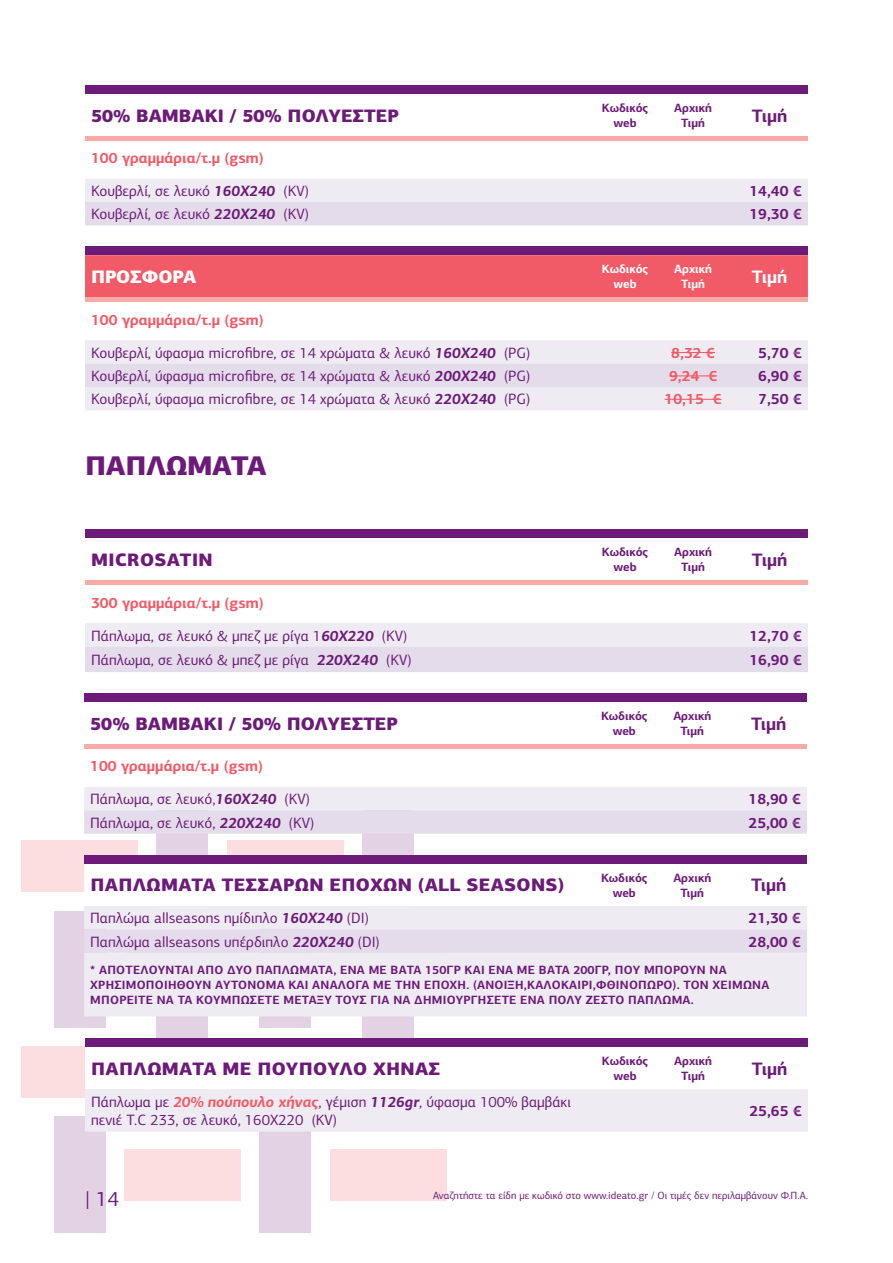
<style>
.page{position:relative;width:893px;height:1263px;background:#fff}
.page>*{position:absolute;margin:0;border:0;box-sizing:border-box;transform-origin:0 0}
.t1{font:900 27px "PF Centro Sans Pro";letter-spacing:-.01em;color:#6c1b78}
.t2{font:21px "PF Centro Sans Pro";color:#6c1b78}
.t3{font:900 18px "PF Centro Sans Pro";letter-spacing:.02em;color:#6c1b78}
.t4{font:900 18px "PF Centro Sans Pro";color:#6c1b78}
.t5{font:700 18px "PF Centro Sans Pro";color:#6c1b78}
.t6{font:900 18px "PF Centro Sans Pro";color:#fff}
.t7{font:700 18px "PF Centro Sans Pro";color:#fff}
.t8{font:15px/33px "PF Centro Sans Pro";color:#6c1b78}
.t9{font:700 15px/33px "PF Centro Sans Pro";color:#f15b67}
.t10{font:700 15px "PF Centro Sans Pro";color:#6c1b78}
.t11{font:700 12px/15px "PF Centro Sans Pro";letter-spacing:.02em;color:#6c1b78}
.t12{font:700 12px/15px "PF Centro Sans Pro";color:#6c1b78;text-align:center}
.t13{font:700 12px/15px "PF Centro Sans Pro";color:#fff;text-align:center}
.t14{font:10.5px "PF Centro Sans Pro";color:#6c1b78}
.s1{font-weight:400;color:#6c1b78}
.s2{font-style:italic;color:#6c1b78}
.s3{font-weight:700;font-style:italic}
.s4{font-weight:700;color:#f15b67}
.s5{font-weight:700;font-style:italic;color:#f15b67}
</style>
<div class="page">
<div style="left:227px;top:841px;width:117px;height:51px;background:#fcdee1"></div>
<div style="left:124px;top:1149px;width:117px;height:51px;background:#fcdee1"></div>
<div style="left:330px;top:1149px;width:116px;height:51px;background:#fcdee1"></div>
<div style="left:259px;top:911px;width:52px;height:117px;background:linear-gradient(to right,#e2d2e4,#e2d2e4)"></div>
<div style="left:259px;top:1116px;width:52px;height:117px;background:#e2d2e4"></div>
<div style="left:157px;top:1013px;width:51px;height:117px;background:#e2d2e4"></div>
<div style="left:362px;top:1013px;width:52px;height:117px;background:#e2d2e4"></div>
<div style="left:157px;top:808px;width:51px;height:117px;background:#e2d2e4"></div>
<div style="left:362px;top:808px;width:52px;height:117px;background:#e2d2e4"></div>
<div style="left:21px;top:841px;width:117px;height:51px;background:#fcdee1"></div>
<div style="left:21px;top:1046px;width:117px;height:52px;background:#fcdee1"></div>
<div style="left:54px;top:911px;width:51px;height:117px;background:#e2d2e4"></div>
<div style="left:54px;top:1116px;width:51px;height:117px;background:#e2d2e4"></div>
<div style="left:85px;top:179px;width:723px;height:46px;background:#e9e3ee"></div>
<div style="left:85px;top:136px;width:723px;height:5px;background:#f8aba6"></div>
<div style="left:85px;top:85px;width:723px;height:9px;background:#6c1b78"></div>
<div style="left:85px;top:255px;width:723px;height:43px;background:#f15b67"></div>
<div style="left:85px;top:340px;width:723px;height:70px;background:#efebf3"></div>
<div style="left:85px;top:364px;width:723px;height:23px;background:#e4dcea"></div>
<hr style="left:671px;top:352px;width:44px;height:1px;background:#f15b67">
<hr style="left:669px;top:375px;width:48px;height:1px;background:#f15b67">
<hr style="left:665px;top:399px;width:57px;height:1px;background:#f15b67">
<hr style="left:85px;top:298px;width:723px;height:4px;background:#f8aba6">
<div style="left:85px;top:247px;width:723px;height:8px;background:#6c1b78"></div>
<svg style="left:85px;top:580px;width:723px;height:1px"></svg>
<svg style="left:85px;top:623px;width:723px;height:49px;background:#e9e3ee"></svg>
<hr style="left:85px;top:581px;width:723px;height:4px;background:#f8aba6">
<div style="left:85px;top:530px;width:723px;height:8px;background:#6c1b78"></div>
<svg style="left:84px;top:787px;width:723px;height:47px;background:#e9e3ee"></svg>
<div style="left:84px;top:744px;width:723px;height:5px;background:#f8aba6"></div>
<div style="left:84px;top:693px;width:723px;height:9px;background:#6c1b78"></div>
<svg style="left:84px;top:863px;width:723px;height:43px"></svg>
<div style="left:84px;top:906px;width:723px;height:110px;background:#efebf3"></div>
<div style="left:84px;top:929px;width:723px;height:24px;background:#e4dcea"></div>
<div style="left:84px;top:855px;width:723px;height:8px;background:#6c1b78"></div>
<svg style="left:85px;top:1046px;width:723px;height:85px"></svg>
<div style="left:85px;top:1038px;width:723px;height:8px;background:#6c1b78"></div>
<p class="t4" style="left:91px;top:103px;width:309px">50% ΒΑΜΒΑΚΙ / 50% ΠΟΛΥΕΣΤΕΡ</p>
<p class="t12" style="left:602px;top:100px;width:48px">Κωδικός web</p>
<p class="t12" style="left:674px;top:100px;width:39px">Αρχική<br>Τιμή</p>
<p class="t5" style="left:752px;top:104px;width:37px">Τιμή</p>
<p class="t9" style="left:91px;top:141px;width:219px">100 γραμμάρια/τ.μ (gsm)<br><span class="s1">Κουβερλί, σε λευκό</span> <span class="s2">160Χ240</span> <span class="s1">(KV)</span></p>
<p class="t10" style="left:749px;top:181px;width:54px">14,40 €</p>
<p class="t8" style="left:91px;top:198px;width:219px">Κουβερλί, σε λευκό <span class="s3">220Χ240</span> (KV)</p>
<p class="t10" style="left:749px;top:205px;width:54px">19,30 €</p>
<p class="t6" style="left:91px;top:265px;width:107px">ΠΡΟΣΦΟΡΑ</p>
<p class="t13" style="left:602px;top:262px;width:48px">Κωδικός web</p>
<p class="t13" style="left:674px;top:262px;width:39px">Αρχική<br>Τιμή</p>
<p class="t7" style="left:752px;top:266px;width:37px">Τιμή</p>
<p class="t8" style="left:91px;top:303px;width:441px"><span class="s4">100 γραμμάρια/τ.μ (gsm)<br></span>Κουβερλί, ύφασμα microfibre, σε 14 χρώματα &amp; λευκό <span class="s3">160Χ240</span> (PG)</p>
<p class="t9" style="left:671px;top:336px;width:45px">8,32 €</p>
<p class="t10" style="left:758px;top:343px;width:45px">5,70 €</p>
<p class="t8" style="left:91px;top:359px;width:441px">Κουβερλί, ύφασμα microfibre, σε 14 χρώματα &amp; λευκό <span class="s3">200Χ240</span> (PG)</p>
<p class="t9" style="left:669px;top:359px;width:50px">9,24 €</p>
<p class="t10" style="left:758px;top:366px;width:45px">6,90 €</p>
<p class="t8" style="left:91px;top:383px;width:441px">Κουβερλί, ύφασμα microfibre, σε 14 χρώματα &amp; λευκό <span class="s3">220Χ240</span> (PG)</p>
<p class="t9" style="left:665px;top:382px;width:59px">10,15 €</p>
<p class="t10" style="left:758px;top:390px;width:45px">7,50 €</p>
<h1 class="t1" style="left:85px;top:448px;width:183px">ΠΑΠΛΩΜΑΤΑ</h1>
<p class="t3" style="left:91px;top:548px;width:123px">MICROSATIN</p>
<p class="t12" style="left:602px;top:545px;width:48px">Κωδικός web</p>
<p class="t12" style="left:674px;top:545px;width:39px">Αρχική<br>Τιμή</p>
<p class="t5" style="left:752px;top:549px;width:37px">Τιμή</p>
<p class="t8" style="left:91px;top:586px;width:318px"><span class="s4">300 γραμμάρια/τ.μ (gsm)<br></span>Πάπλωμα, σε λευκό &amp; μπεζ με ρίγα 1<span class="s3">60Χ220</span> (KV)</p>
<p class="t10" style="left:749px;top:626px;width:54px">12,70 €</p>
<p class="t8" style="left:91px;top:643px;width:322px">Πάπλωμα, σε λευκό &amp; μπεζ με ρίγα <span class="s3">220Χ240</span> (KV)</p>
<p class="t10" style="left:749px;top:650px;width:54px">16,90 €</p>
<p class="t4" style="left:90px;top:712px;width:309px">50% ΒΑΜΒΑΚΙ / 50% ΠΟΛΥΕΣΤΕΡ</p>
<p class="t12" style="left:601px;top:708px;width:48px">Κωδικός web</p>
<p class="t12" style="left:673px;top:708px;width:39px">Αρχική<br>Τιμή</p>
<p class="t5" style="left:751px;top:712px;width:37px">Τιμή</p>
<p class="t9" style="left:90px;top:749px;width:222px">100 γραμμάρια/τ.μ (gsm)<br><span class="s1">Πάπλωμα, σε λευκό,</span><span class="s2">160Χ240</span> <span class="s1">(KV)</span></p>
<p class="t10" style="left:748px;top:789px;width:54px">18,90 €</p>
<p class="t8" style="left:90px;top:806px;width:226px">Πάπλωμα, σε λευκό, <span class="s3">220Χ240</span> (KV)</p>
<p class="t10" style="left:748px;top:813px;width:54px">25,00 €</p>
<p class="t3" style="left:90px;top:873px;width:475px">ΠΑΠΛΏΜΑΤΑ ΤΕΣΣΆΡΩΝ ΕΠΟΧΏΝ (ALL SEASONS)</p>
<p class="t12" style="left:601px;top:870px;width:48px">Κωδικός web</p>
<p class="t12" style="left:673px;top:870px;width:39px">Αρχική<br>Τιμή</p>
<p class="t5" style="left:751px;top:874px;width:37px">Τιμή</p>
<p class="t8" style="left:90px;top:902px;width:280px">Παπλώμα allseasons ημίδιπλο <span class="s3">160X240</span> (DI)</p>
<p class="t10" style="left:748px;top:909px;width:54px">21,30 €</p>
<p class="t8" style="left:90px;top:925px;width:291px">Παπλώμα allseasons υπέρδιπλο <span class="s3">220X240</span> (DI)</p>
<p class="t10" style="left:748px;top:932px;width:54px">28,00 €</p>
<p class="t11" style="left:90px;top:962px;width:680px">* AΠΟΤΕΛΟΎΝΤΑΙ ΑΠΌ ΔΎΟ ΠΑΠΛΏΜΑΤΑ, ΈΝΑ ΜΕ ΒΆΤΑ 150ΓΡ ΚΑΙ ΈΝΑ ΜΕ ΒΆΤΑ 200ΓΡ, ΠΟΥ ΜΠΟΡΟΎΝ ΝΑ<br>ΧΡΗΣΙΜΟΠΟΙΗΘΟΎΝ ΑΥΤΌΝΟΜΑ ΚΑΙ ΑΝΆΛΟΓΑ ΜΕ ΤΗΝ ΕΠΟΧΉ. (ΆΝΟΙΞΗ,ΚΑΛΟΚΑΊ ΡΙ,ΦΘΙΝΌΠΩΡΟ). ΤΟΝ ΧΕΙΜΏΝΑ<br>ΜΠΟΡΕΊΤΕ ΝΑ ΤΑ ΚΟΥΜΠΏΣΕΤΕ ΜΕΤΑΞΎ ΤΟΥΣ ΓΙΑ ΝΑ ΔΗΜΙΟΥΡΓΉΣΕΤΕ ΈΝΑ ΠΟΛΎ ΖΕΣΤΌ ΠΆΠΛΩΜΑ.</p>
<p class="t3" style="left:91px;top:1056px;width:350px">ΠΑΠΛΏΜΑΤΑ ΜΕ ΠΟΎΠΟΥΛΟ ΧΉΝΑΣ</p>
<p class="t12" style="left:602px;top:1053px;width:48px">Κωδικός web</p>
<p class="t12" style="left:674px;top:1053px;width:39px">Αρχική<br>Τιμή</p>
<p class="t5" style="left:752px;top:1057px;width:37px">Τιμή</p>
<p class="t8" style="left:91px;top:1093px;width:481px;line-height:18px">Πάπλωμα με <span class="s5">20% πούπουλο χήνας</span>, γέμιση <span class="s3">1126gr</span>, ύφασμα 100% βαμβάκι πενιέ T.C 233, σε λευκό, 160Χ220 (KV)</p>
<p class="t10" style="left:749px;top:1101px;width:54px">25,65 €</p>
<h2 class="t2" style="left:85px;top:1187px;width:36px">| 14</h2>
<p class="t14" style="left:433px;top:1189px;width:376px">Αναζητήστε τα είδη με κωδικό στο www.ideato.gr / Οι τιμές δεν περιλαμβάνουν Φ.Π.Α.</p>
</div>
